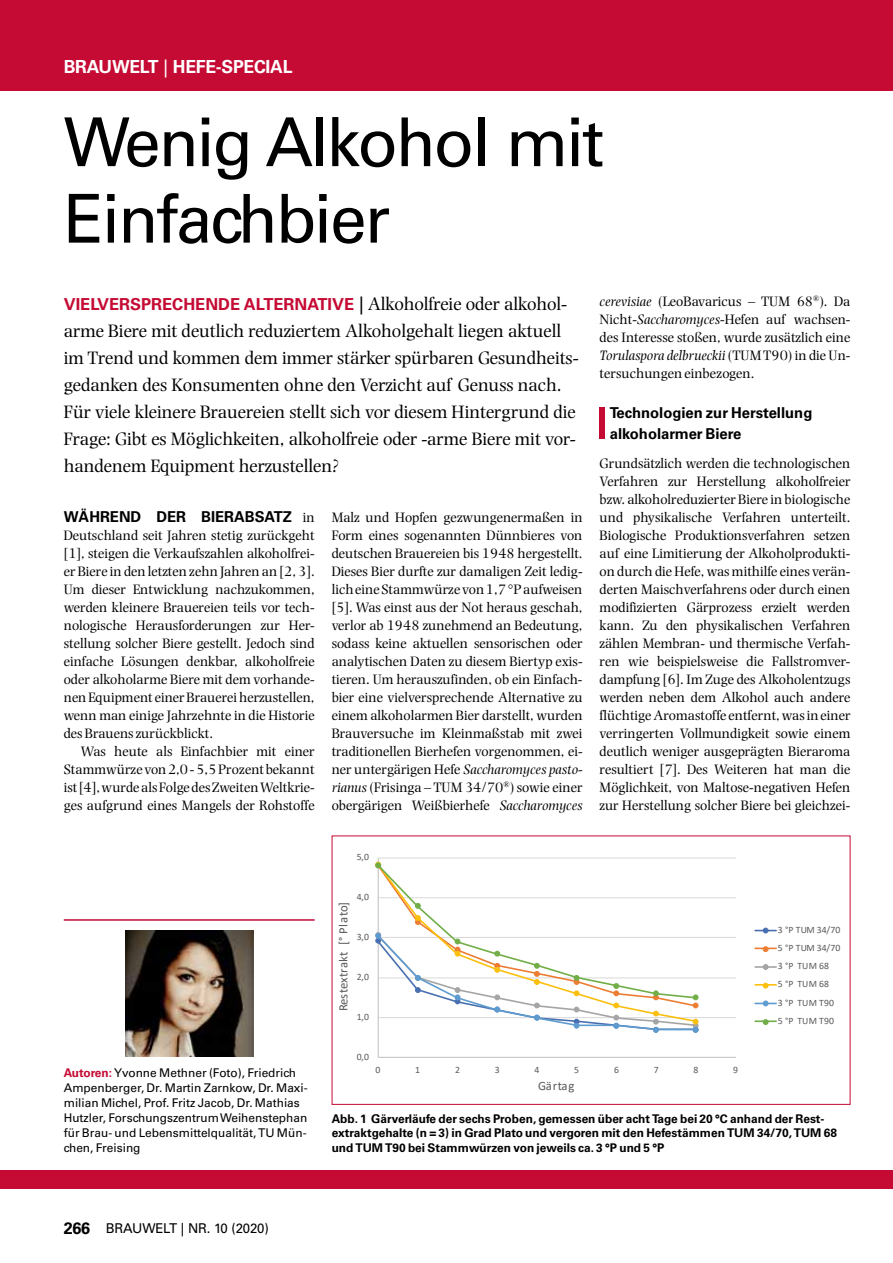
<style>
.page{position:relative;width:893px;height:1263px;background:#fff}
.page>*{position:absolute;margin:0;border:0;box-sizing:border-box;transform-origin:0 0}
.t1{font:67.5px/76.5px "Univers";letter-spacing:-.035em;color:#000}
.t2{font:44.1px "Univers";color:#c50a33;scale:1.23 1}
.t3{font:18.75px/27px "Photina";letter-spacing:-.005em;color:#000}
.t4{font:700 18px "Univers";letter-spacing:-.015em;color:#fff}
.t5{font:700 16.5px "Univers";color:#c50a33}
.t6{font:700 15px/21px "Univers";color:#000}
.t7{font:14.25px/18px "Photina";color:#000;text-align:justify}
.t8{font:13.5px "Univers";letter-spacing:-.015em;color:#000}
.t9{font:12.75px "Calibri";letter-spacing:.02em;color:#595959}
.t10{font:12px/15px "Univers";color:#000}
.t11{font:700 12px/14.4px "Univers";color:#000}
.t12{font:9.75px/18.1px "Calibri";letter-spacing:.01em;color:#595959}
.s1{font-weight:400}
.s2{font-family:"Univers";font-weight:700;font-size:16.5px;color:#c50a33}
.s3{font-family:"Univers";font-size:18px}
.s4{font-family:"Univers";font-weight:700;font-size:15px}
.s5{font-style:italic}
.s6{font-weight:700;color:#c50a33}
.s7{font-weight:700;font-size:16.5px}
</style>
<div class="page">
<div style="left:0;top:0;width:893px;height:90px;background:#c50a33"></div>
<div style="left:0;top:1170px;width:893px;height:18px;background:#c50a33"></div>
<hr style="left:64px;top:919px;width:251px;height:2px;background:#c50a33">
<img style="left:125px;top:931px;width:128px;height:126px">
<hr style="left:378px;top:858px;width:358px;height:1px;background:#dad9d9">
<hr style="left:378px;top:897px;width:358px;height:1px;background:#dad9d9">
<hr style="left:378px;top:937px;width:358px;height:1px;background:#dad9d9">
<hr style="left:378px;top:977px;width:358px;height:1px;background:#dad9d9">
<hr style="left:378px;top:1017px;width:358px;height:1px;background:#dad9d9">
<hr style="left:378px;top:858px;width:1px;height:199px;background:#bfbfbf">
<hr style="left:378px;top:1057px;width:358px;height:1px;background:#bfbfbf">
<svg style="left:375px;top:862px;width:323px;height:170px"></svg>
<svg style="left:755px;top:928px;width:21px;height:5px"></svg>
<hr style="left:755px;top:947px;width:21px;height:2px;background:#ed7d32">
<svg style="left:763px;top:946px;width:5px;height:6px"></svg>
<hr style="left:755px;top:966px;width:21px;height:2px;background:#a5a5a5">
<svg style="left:763px;top:964px;width:5px;height:6px"></svg>
<hr style="left:755px;top:984px;width:21px;height:2px;background:#fbbf0d">
<svg style="left:763px;top:983px;width:5px;height:5px"></svg>
<svg style="left:755px;top:1000px;width:21px;height:6px"></svg>
<hr style="left:755px;top:1020px;width:21px;height:2px;background:#71ae47">
<svg style="left:763px;top:1019px;width:5px;height:6px"></svg>
<div style="left:332px;top:835px;width:518px;height:270px;border:1px solid #c50a33"></div>
<p class="t4" style="left:64px;top:56px;width:219px">BRAUWELT <span class="s1">|</span> Hefe-Special</p>
<h1 class="t1" style="left:64px;top:104px;width:542px">Wenig Alkohol mit<br>Einfachbier</h1>
<p class="t3" style="left:64px;top:290px;width:516px;text-indent:231px"><span class="s2">native</span> <span class="s3">|</span> Alkoholfreie oder alkohol&shy;arme Biere mit deutlich reduziertem Alkoholgehalt liegen aktuell im Trend und kommen dem immer stärker spürbaren Gesundheits&shy;gedanken des Konsumenten ohne den Verzicht auf Genuss nach.<br>Für viele kleinere Brauereien stellt sich vor diesem Hintergrund die Frage: Gibt es Möglichkeiten, alkoholfreie oder -arme Biere mit vor&shy;handenem Equipment herzustellen?</p>
<p class="t6" style="left:64px;top:506px;width:36px">Währe</p>
<p class="t6" style="left:119px;top:506px;width:58px">nd der</p>
<p class="t6" style="left:201px;top:506px;width:25px">Bierabsat</p>
<p class="t5" style="left:64px;top:294px;width:28px">Vielvers</p>
<p class="t5" style="left:141px;top:294px;width:125px">prechende Alter</p>
<p class="t7" style="left:64px;top:508px;width:252px;text-indent:219px"><span class="s4">z</span> in Deutschland seit Jahren stetig zurückgeht [1], steigen die Verkaufszahlen alkoholfrei&shy;er Biere in den letzten zehn Jahren an [2, 3].<br>Um dieser Entwicklung nachzukommen, werden kleinere Brauereien teils vor tech&shy;nologische Herausforderungen zur Her&shy;stellung solcher Biere gestellt. Jedoch sind einfache Lösungen denkbar, alkoholfreie oder alkoholarme Biere mit dem vorhande&shy;nen Equipment einer Brauerei herzustellen, wenn man einige Jahrzehnte in die Historie des Brauens zurückblickt.</p>
<p class="t7" style="left:64px;top:742px;width:252px;text-indent:17px">Was heute als Einfachbier mit einer Stammwürze von 2,0 - 5,5 Prozent bekannt ist [4], wurde als Folge des Zweiten Weltkrie&shy;ges aufgrund eines Mangels der Rohstoffe</p>
<p class="t7" style="left:332px;top:508px;width:252px">Malz und Hopfen gezwungenermaßen in Form eines sogenannten Dünnbieres von deutschen Brauereien bis 1948 hergestellt.<br>Dieses Bier durfte zur damaligen Zeit ledig&shy;lich eine Stammwürze von 1,7 °P aufweisen [5]. Was einst aus der Not heraus geschah, verlor ab 1948 zunehmend an Bedeutung, sodass keine aktuellen sensorischen oder analytischen Daten zu diesem Biertyp exis&shy;tieren. Um herauszufinden, ob ein Einfach&shy;bier eine vielversprechende Alternative zu einem alkoholarmen Bier darstellt, wurden Brauversuche im Kleinmaßstab mit zwei traditionellen Bierhefen vorgenommen, ei&shy;ner untergärigen Hefe <span class="s5">Saccharomyces pasto&shy;rianus</span> (Frisinga – TUM 34/70<sup>®</sup>) sowie einer obergärigen Weißbierhefe <span class="s5">Saccharomyces</span></p>
<p class="t12" style="left:357px;top:848px;width:14px">5,0</p>
<p class="t12" style="left:357px;top:888px;width:14px">4,0</p>
<p class="t9" style="left:335px;top:1011px;width:111px;rotate:-90deg">Restextrakt [° Plato]</p>
<p class="t12" style="left:357px;top:928px;width:14px">3,0</p>
<p class="t12" style="left:357px;top:968px;width:14px">2,0</p>
<p class="t12" style="left:357px;top:1007px;width:14px">1,0</p>
<p class="t12" style="left:357px;top:1047px;width:14px">0,0</p>
<p class="t7" style="left:600px;top:292px;width:252px"><span class="s5">cerevisiae</span> (LeoBavaricus – TUM 68<sup>®</sup>). Da Nicht-<span class="s5">Saccharomyces</span>-Hefen auf wachsen&shy;des Interesse stoßen, wurde zusätzlich eine <span class="s5">Torulaspora delbrueckii</span> (TUM T90) in die Un&shy;tersuchungen einbezogen.</p>
<h2 class="t2" style="left:595px;top:397px;width:14px">l</h2>
<p class="t6" style="left:610px;top:402px;width:204px">Technologien zur Herstellung alkoholarmer Biere</p>
<p class="t7" style="left:600px;top:454px;width:252px">Grundsätzlich werden die technologischen Verfahren zur Herstellung alkoholfreier bzw. alkoholreduzierter Biere in biologische und physikalische Verfahren unterteilt.<br>Biologische Produktionsverfahren setzen auf eine Limitierung der Alkoholprodukti&shy;on durch die Hefe, was mithilfe eines verän&shy;derten Maischverfahrens oder durch einen modifizierten Gärprozess erzielt werden kann. Zu den physikalischen Verfahren zählen Membran- und thermische Verfah&shy;ren wie beispielsweise die Fallstromver&shy;dampfung [6]. Im Zuge des Alkoholentzugs werden neben dem Alkohol auch andere flüchtige Aromastoffe entfernt, was in einer verringerten Vollmundigkeit sowie einem deutlich weniger ausgeprägten Bieraroma resultiert [7]. Des Weiteren hat man die Möglichkeit, von Maltose-negativen Hefen zur Herstellung solcher Biere bei gleichzei-</p>
<p class="t12" style="left:778px;top:920px;width:64px">3 °P TUM 34/70<br>5 °P TUM 34/70<br>3 °P TUM 68<br>5 °P TUM 68<br>3 °P TUM T90<br>5 °P TUM T90</p>
<p class="t10" style="left:64px;top:1065px;width:246px"><span class="s6">Autoren:</span> Yvonne Methner (Foto), Friedrich Ampenberger, Dr. Martin Zarnkow, Dr. Maxi&shy;milian Michel, Prof. Fritz Jacob, Dr. Mathias Hutzler, Forschungszentrum Weihenstephan für Brau- und Lebensmittelqualität, TU Mün&shy;chen, Freising</p>
<p class="t12" style="left:376px;top:1060px;width:6px">0</p>
<p class="t12" style="left:415px;top:1060px;width:6px">1</p>
<p class="t12" style="left:455px;top:1060px;width:6px">2</p>
<p class="t12" style="left:495px;top:1060px;width:6px">3</p>
<p class="t12" style="left:535px;top:1060px;width:6px">4</p>
<p class="t12" style="left:574px;top:1060px;width:6px">5</p>
<p class="t12" style="left:614px;top:1060px;width:6px">6</p>
<p class="t12" style="left:654px;top:1060px;width:6px">7</p>
<p class="t12" style="left:693px;top:1060px;width:6px">8</p>
<p class="t12" style="left:733px;top:1060px;width:6px">9</p>
<p class="t9" style="left:538px;top:1077px;width:38px">Gärtag</p>
<p class="t11" style="left:332px;top:1111px;width:507px">Abb. 1 Gärverläufe der sechs Proben, gemessen über acht Tage bei 20 °C anhand der Rest&shy;extraktgehalte (n = 3) in Grad Plato und vergoren mit den Hefestämmen TUM 34/70, TUM 68 und TUM T90 bei Stammwürzen von jeweils ca. 3 °P und 5 °P</p>
<p class="t8" style="left:64px;top:1221px;width:206px"><span class="s7">266</span> Brauwelt | Nr. 10 (2020)</p>
</div>
